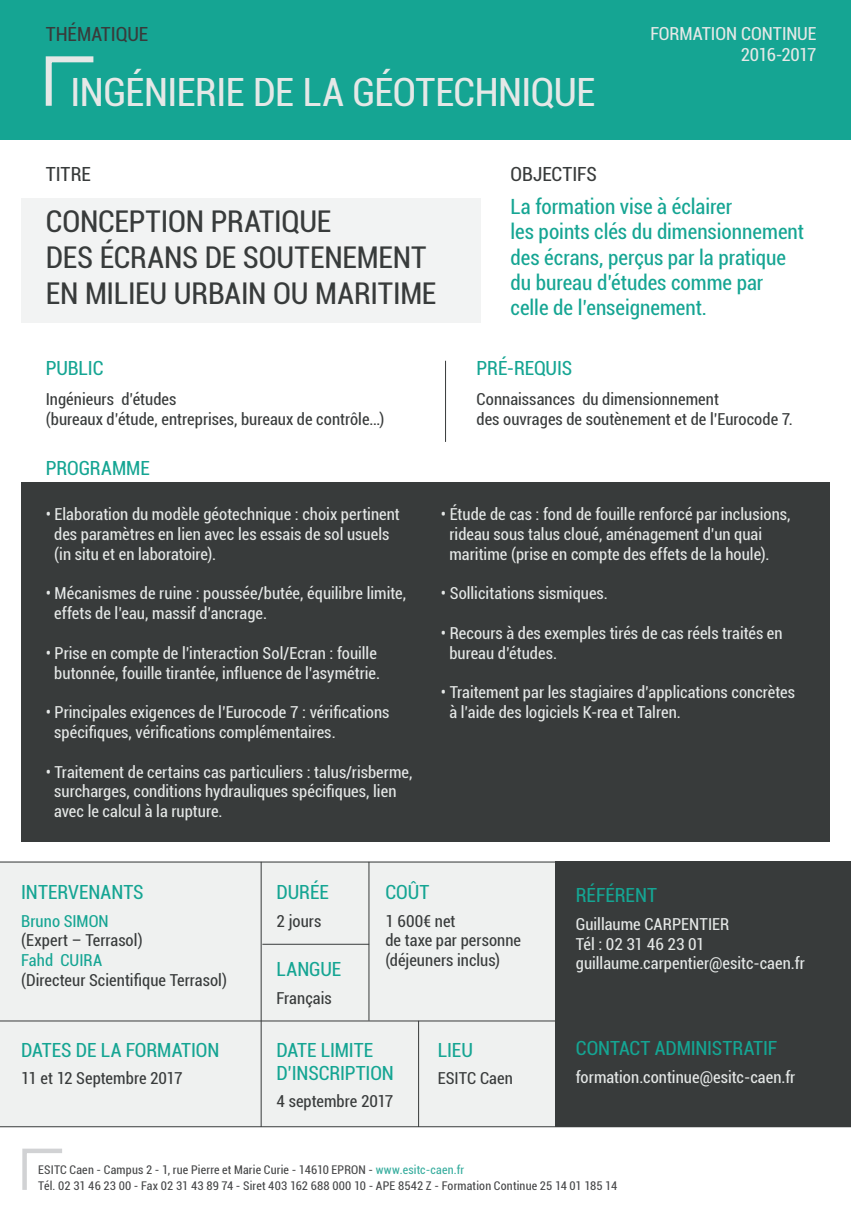
<style>
.page{position:relative;width:851px;height:1212px;background:#fff}
.page>*{position:absolute;margin:0;border:0;box-sizing:border-box;transform-origin:0 0}
.t1{font:condensed 39px "Roboto";letter-spacing:-.015em;color:#e5e8e7}
.t2{font:condensed 30px "Roboto";letter-spacing:-.005em;color:#383b3b}
.t3{font:condensed 21px/25.2px "Roboto";letter-spacing:-.005em;color:#15a593}
.t4{font:condensed 19.5px "Roboto";letter-spacing:-.005em;color:#15a593}
.t5{font:condensed 19.5px "Roboto";letter-spacing:-.005em;color:#383b3b}
.t6{font:condensed 18px "Roboto";letter-spacing:-.005em;color:#e5e8e7}
.t7{font:condensed 18px "Roboto";letter-spacing:-.035em;color:#e5e8e7}
.t8{font:condensed 16.5px "Roboto";color:#e5e8e7}
.t9{font:condensed 16.5px "Roboto";letter-spacing:.005em;color:#383b3b}
.t10{font:condensed 16.5px "Roboto";letter-spacing:.005em;color:#15a593}
.t11{font:condensed 12px "Roboto";letter-spacing:.015em;color:#464748}
.s1{color:#37ad9e}
</style>
<div class="page">
<div style="left:0;top:862px;width:850px;height:265px;background:#eff1f0"></div>
<div style="left:555px;top:862px;width:295px;height:265px;background:#383b3b"></div>
<div style="left:21px;top:483px;width:808px;height:359px;background:#383b3b"></div>
<div style="left:0;top:0;width:850px;height:139px;background:#15a593"></div>
<div style="left:21px;top:198px;width:459px;height:125px;background:#f2f3f3"></div>
<svg style="left:45px;top:56px;width:49px;height:50px"></svg>
<hr style="left:0;top:1021px;width:564px;height:1px;background:#383b3b">
<hr style="left:262px;top:944px;width:107px;height:1px;background:#383b3b">
<hr style="left:0;top:862px;width:850px;height:1px;background:#383b3b">
<hr style="left:0;top:1126px;width:850px;height:1px;background:#383b3b">
<hr style="left:261px;top:862px;width:1px;height:265px;background:#383b3b">
<hr style="left:368px;top:862px;width:1px;height:158px;background:#383b3b">
<hr style="left:445px;top:361px;width:1px;height:81px;background:#383b3b">
<hr style="left:418px;top:1021px;width:1px;height:106px;background:#383b3b">
<svg style="left:22px;top:1148px;width:40px;height:42px"></svg>
<p class="t5" style="left:46px;top:20px;width:104px">THÉMATIQUE</p>
<p class="t1" style="left:71px;top:65px;width:526px">INGÉNIERIE DE LA GÉOTECHNIQUE</p>
<p class="t5" style="left:46px;top:160px;width:47px">TITRE</p>
<p class="t5" style="left:510px;top:160px;width:88px">OBJECTIFS</p>
<p class="t6" style="left:650px;top:21px;width:168px">FORMATION CONTINUE</p>
<p class="t7" style="left:740px;top:42px;width:77px">2016-2017</p>
<p class="t2" style="left:46px;top:200px;width:287px">CONCEPTION PRATIQUE</p>
<p class="t2" style="left:46px;top:236px;width:382px">DES ÉCRANS DE SOUTENEMENT</p>
<p class="t2" style="left:46px;top:272px;width:392px">EN MILIEU URBAIN OU MARITIME</p>
<p class="t4" style="left:46px;top:355px;width:59px">PUBLIC</p>
<p class="t9" style="left:46px;top:388px;width:132px">Ingénieurs d’études</p>
<p class="t9" style="left:46px;top:408px;width:340px">(bureaux d’étude, entreprises, bureaux de contrôle…)</p>
<p class="t4" style="left:46px;top:455px;width:105px">PROGRAMME</p>
<p class="t3" style="left:510px;top:193px;width:223px">La formation vise à éclairer</p>
<p class="t3" style="left:510px;top:219px;width:295px">les points clés du dimensionnement des écrans, perçus par la pratique du bureau d’études comme par celle de l’enseignement.</p>
<p class="t4" style="left:476px;top:355px;width:97px">PRÉ-REQUIS</p>
<p class="t9" style="left:476px;top:388px;width:244px">Connaissances du dimensionnement</p>
<p class="t9" style="left:476px;top:408px;width:318px">des ouvrages de soutènement et de l’Eurocode 7.</p>
<p class="t8" style="left:46px;top:503px;width:355px">• Elaboration du modèle géotechnique : choix pertinent</p>
<p class="t8" style="left:54px;top:523px;width:336px">des paramètres en lien avec les essais de sol usuels</p>
<p class="t8" style="left:54px;top:542px;width:163px">(in situ et en laboratoire).</p>
<p class="t8" style="left:46px;top:582px;width:362px">• Mécanismes de ruine : poussée/butée, équilibre limite,</p>
<p class="t8" style="left:54px;top:602px;width:214px">effets de l’eau, massif d’ancrage.</p>
<p class="t8" style="left:46px;top:641px;width:332px">• Prise en compte de l’interaction Sol/Ecran : fouille</p>
<p class="t8" style="left:54px;top:661px;width:327px">butonnée, fouille tirantée, influence de l’asymétrie.</p>
<p class="t8" style="left:46px;top:701px;width:345px">• Principales exigences de l’Eurocode 7 : vérifications</p>
<p class="t8" style="left:54px;top:721px;width:283px">spécifiques, vérifications complémentaires.</p>
<p class="t8" style="left:46px;top:760px;width:368px">• Traitement de certains cas particuliers : talus/risberme,</p>
<p class="t8" style="left:54px;top:780px;width:343px">surcharges, conditions hydrauliques spécifiques, lien</p>
<p class="t8" style="left:54px;top:800px;width:170px">avec le calcul à la rupture.</p>
<p class="t8" style="left:441px;top:503px;width:351px">• Étude de cas : fond de fouille renforcé par inclusions,</p>
<p class="t8" style="left:449px;top:523px;width:314px">rideau sous talus cloué, aménagement d’un quai</p>
<p class="t8" style="left:449px;top:542px;width:321px">maritime (prise en compte des effets de la houle).</p>
<p class="t8" style="left:441px;top:582px;width:168px">• Sollicitations sismiques.</p>
<p class="t8" style="left:441px;top:622px;width:343px">• Recours à des exemples tirés de cas réels traités en</p>
<p class="t8" style="left:449px;top:641px;width:109px">bureau d’études.</p>
<p class="t8" style="left:441px;top:681px;width:355px">• Traitement par les stagiaires d’applications concrètes</p>
<p class="t8" style="left:449px;top:701px;width:233px">à l’aide des logiciels K-rea et Talren.</p>
<p class="t4" style="left:21px;top:878px;width:124px">INTERVENANTS</p>
<p class="t4" style="left:276px;top:878px;width:54px">DURÉE</p>
<p class="t4" style="left:385px;top:878px;width:46px">COÛT</p>
<p class="t4" style="left:575px;top:881px;width:83px">RÉFÉRENT</p>
<p class="t10" style="left:21px;top:909px;width:89px">Bruno SIMON</p>
<p class="t9" style="left:21px;top:929px;width:123px">(Expert – Terrasol)</p>
<p class="t10" style="left:21px;top:949px;width:82px">Fahd CUIRA</p>
<p class="t9" style="left:21px;top:969px;width:207px">(Directeur Scientifique Terrasol)</p>
<p class="t9" style="left:276px;top:909px;width:46px">2 jours</p>
<p class="t4" style="left:276px;top:955px;width:66px">LANGUE</p>
<p class="t9" style="left:276px;top:986px;width:57px">Français</p>
<p class="t9" style="left:385px;top:909px;width:72px">1 600€ net</p>
<p class="t9" style="left:385px;top:929px;width:137px">de taxe par personne</p>
<p class="t9" style="left:385px;top:949px;width:116px">(déjeuners inclus)</p>
<p class="t8" style="left:575px;top:912px;width:155px">Guillaume CARPENTIER</p>
<p class="t8" style="left:575px;top:932px;width:130px">Tél : 02 31 46 23 01</p>
<p class="t8" style="left:575px;top:952px;width:230px">guillaume.carpentier@esitc-caen.fr</p>
<p class="t4" style="left:21px;top:1036px;width:200px">DATES DE LA FORMATION</p>
<p class="t4" style="left:575px;top:1035px;width:203px">CONTACT ADMINISTRATIF</p>
<p class="t4" style="left:276px;top:1036px;width:98px">DATE LIMITE</p>
<p class="t4" style="left:276px;top:1059px;width:119px">D’INSCRIPTION</p>
<p class="t4" style="left:438px;top:1036px;width:36px">LIEU</p>
<p class="t9" style="left:21px;top:1067px;width:163px">11 et 12 Septembre 2017</p>
<p class="t8" style="left:575px;top:1066px;width:221px">formation.continue@esitc-caen.fr</p>
<p class="t9" style="left:438px;top:1067px;width:76px">ESITC Caen</p>
<p class="t9" style="left:276px;top:1089px;width:118px">4 septembre 2017</p>
<p class="t11" style="left:38px;top:1161px;width:427px">ESITC Caen - Campus 2 - 1, rue Pierre et Marie Curie - 14610 EPRON - <span class="s1">www.esitc-caen.fr</span></p>
<p class="t11" style="left:38px;top:1177px;width:580px">Tél. 02 31 46 23 00 - Fax 02 31 43 89 74 - Siret 403 162 688 000 10 - APE 8542 Z - Formation Continue 25 14 01 185 14</p>
</div>
